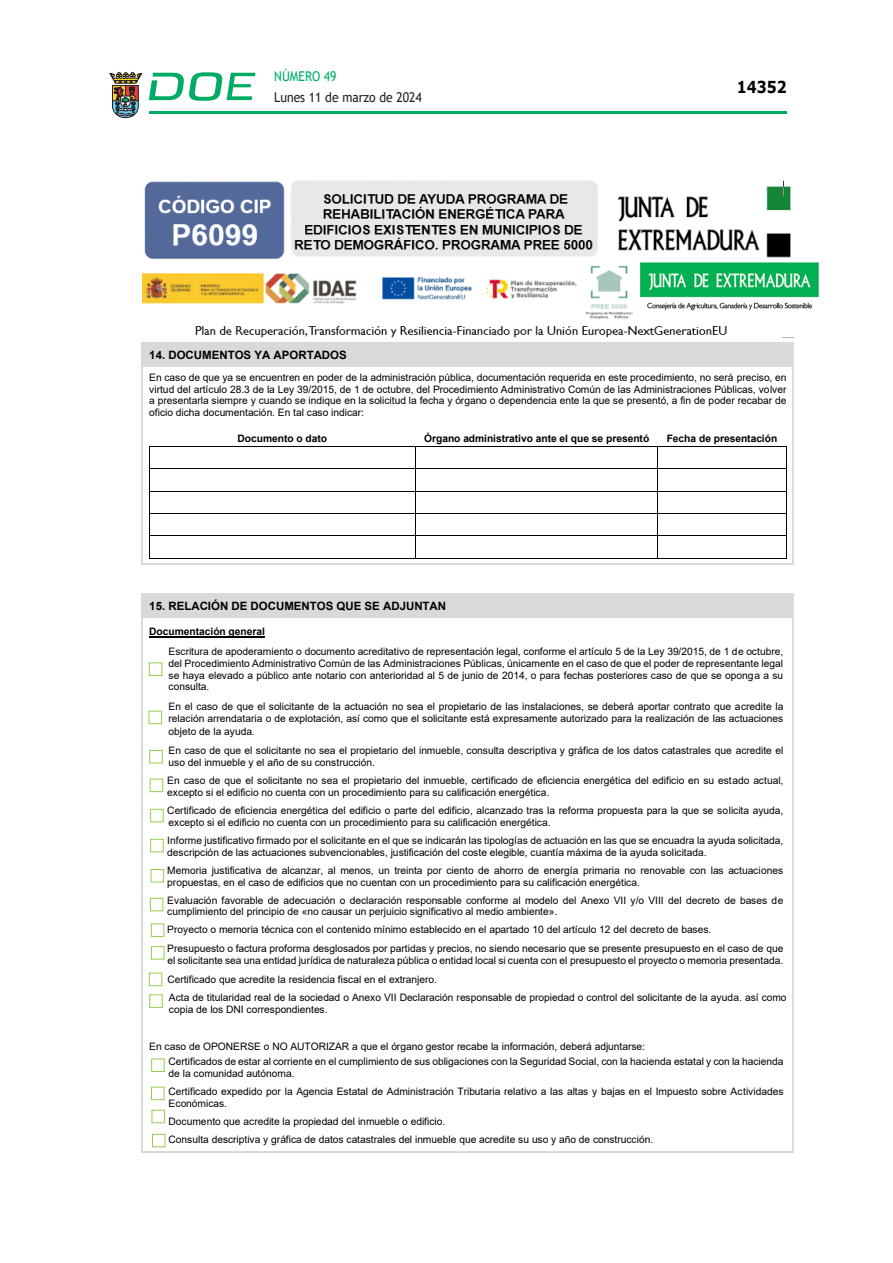
<style>
.page{position:relative;width:893px;height:1263px;background:#fff}
.page>*{position:absolute;margin:0;border:0;box-sizing:border-box;transform-origin:0 0}
.t1{font:700 16.5px "Verdana";color:#000;scale:.85 1}
.t2{font:13.5px "Trebuchet MS";color:#231f20;scale:.9 1}
.t3{font:13.5px "Trebuchet MS";color:#00ab67;scale:.9 1}
.t4{font:700 11.55px "Arial";color:#000}
.t5{font:10.2px/11.9px "Arial";letter-spacing:-.005em;color:#000}
.t6{font:700 10.2px "Arial";color:#000}
.s1{font-weight:700}
</style>
<div class="page">
<hr style="left:149px;top:111px;width:638px;height:3px;background:#00ab66">
<svg style="left:109px;top:72px;width:33px;height:46px"></svg>
<svg style="left:149px;top:72px;width:106px;height:29px"></svg>
<img style="left:142px;top:180px;width:651px;height:158px">
<img style="left:639px;top:261px;width:180px;height:53px">
<div style="left:143px;top:344px;width:650px;height:21px;background:#d9d9d9"></div>
<hr style="left:143px;top:342px;width:650px;height:2px;background:#d9d9d9">
<hr style="left:150px;top:446px;width:265px;height:1px;background:#000">
<hr style="left:416px;top:446px;width:242px;height:1px;background:#000">
<hr style="left:659px;top:446px;width:127px;height:1px;background:#000">
<hr style="left:150px;top:468px;width:265px;height:1px;background:#000">
<hr style="left:416px;top:468px;width:242px;height:1px;background:#000">
<hr style="left:658px;top:468px;width:128px;height:1px;background:#000">
<hr style="left:150px;top:491px;width:265px;height:1px;background:#000">
<hr style="left:416px;top:491px;width:242px;height:1px;background:#000">
<hr style="left:658px;top:491px;width:128px;height:1px;background:#000">
<hr style="left:150px;top:513px;width:265px;height:1px;background:#000">
<hr style="left:416px;top:513px;width:242px;height:1px;background:#000">
<hr style="left:658px;top:513px;width:128px;height:1px;background:#000">
<hr style="left:150px;top:536px;width:265px;height:1px;background:#000">
<hr style="left:416px;top:536px;width:242px;height:1px;background:#000">
<hr style="left:658px;top:536px;width:128px;height:1px;background:#000">
<svg style="left:149px;top:446px;width:2px;height:113px"></svg>
<hr style="left:150px;top:558px;width:265px;height:1px;background:#000">
<svg style="left:415px;top:446px;width:2px;height:113px"></svg>
<hr style="left:416px;top:558px;width:242px;height:1px;background:#000">
<hr style="left:658px;top:558px;width:128px;height:1px;background:#000">
<svg style="left:786px;top:446px;width:1px;height:113px"></svg>
<svg style="left:142px;top:342px;width:1px;height:25px"></svg>
<hr style="left:143px;top:365px;width:650px;height:2px;background:#d9d9d9">
<svg style="left:793px;top:342px;width:1px;height:25px"></svg>
<hr style="left:142px;top:367px;width:1px;height:196px;background:#d9d9d9">
<hr style="left:143px;top:563px;width:650px;height:1px;background:#d9d9d9">
<hr style="left:793px;top:367px;width:1px;height:196px;background:#d9d9d9">
<div style="left:143px;top:595px;width:650px;height:22px;background:#d9d9d9"></div>
<hr style="left:143px;top:594px;width:650px;height:1px;background:#d9d9d9">
<hr style="left:149px;top:636px;width:116px;height:1px;background:#000">
<svg style="left:142px;top:594px;width:1px;height:24px"></svg>
<hr style="left:143px;top:617px;width:650px;height:1px;background:#d9d9d9">
<svg style="left:793px;top:594px;width:1px;height:24px"></svg>
<hr style="left:142px;top:618px;width:1px;height:534px;background:#d9d9d9">
<hr style="left:143px;top:1152px;width:650px;height:1px;background:#d9d9d9">
<hr style="left:793px;top:618px;width:1px;height:534px;background:#d9d9d9">
<div style="left:149px;top:662px;width:13px;height:14px;border:1px solid #92d050"></div>
<div style="left:149px;top:711px;width:13px;height:13px;border:1px solid #92d050"></div>
<div style="left:149px;top:750px;width:14px;height:13px;border:1px solid #92d050"></div>
<div style="left:150px;top:778px;width:13px;height:14px;border:1px solid #92d050"></div>
<div style="left:150px;top:809px;width:14px;height:13px;border:1px solid #92d050"></div>
<div style="left:150px;top:839px;width:14px;height:13px;border:1px solid #92d050"></div>
<div style="left:151px;top:869px;width:13px;height:13px;border:1px solid #92d050"></div>
<div style="left:150px;top:898px;width:13px;height:13px;border:1px solid #92d050"></div>
<div style="left:151px;top:923px;width:13px;height:14px;border:1px solid #92d050"></div>
<div style="left:151px;top:946px;width:13px;height:14px;border:1px solid #92d050"></div>
<div style="left:151px;top:1058px;width:14px;height:14px;border:1px solid #92d050"></div>
<div style="left:151px;top:1087px;width:14px;height:13px;border:1px solid #92d050"></div>
<div style="left:151px;top:1110px;width:14px;height:13px;border:1px solid #92d050"></div>
<div style="left:152px;top:1134px;width:13px;height:13px;border:1px solid #92d050"></div>
<div style="left:149px;top:973px;width:13px;height:13px;border:1px solid #92d050"></div>
<div style="left:149px;top:994px;width:14px;height:14px;border:1px solid #92d050"></div>
<h2 class="t3" style="left:274px;top:67px;width:71px">NÚMERO 49</h2>
<h2 class="t2" style="left:274px;top:88px;width:166px">Lunes 11 de marzo de 2024</h2>
<h1 class="t1" style="left:737px;top:75px;width:60px">14352</h1>
<p class="t4" style="left:149px;top:346px;width:199px">14. DOCUMENTOS YA APORTADOS</p>
<p class="t5" style="left:149px;top:371px;width:639px;text-align:justify">En caso de que ya se encuentren en poder de la administración pública, documentación requerida en este procedimiento, no será preciso, en virtud del artículo 28.3 de la Ley 39/2015, de 1 de octubre, del Procedimiento Administrativo Común de las Administraciones Públicas, volver a presentarla siempre y cuando se indique en la solicitud la fecha y órgano o dependencia ente la que se presentó, a fin de poder recabar de oficio dicha documentación. En tal caso indicar:</p>
<p class="t6" style="left:238px;top:431px;width:91px">Documento o dato</p>
<p class="t6" style="left:424px;top:431px;width:227px">Órgano administrativo ante el que se presentó</p>
<p class="t6" style="left:667px;top:431px;width:112px">Fecha de presentación</p>
<p class="t4" style="left:149px;top:598px;width:298px">15. RELACIÓN DE DOCUMENTOS QUE SE ADJUNTAN</p>
<p class="t5" style="left:169px;top:622px;width:616px;line-height:20px;text-indent:-19px"><span class="s1">Documentación general<br></span>Escritura de apoderamiento o documento acreditativo de representación legal, conforme el artículo 5 de la Ley 39/2015, de 1 de octubre,</p>
<p class="t5" style="left:169px;top:657px;width:616px;text-align:justify">del Procedimiento Administrativo Común de las Administraciones Públicas, únicamente en el caso de que el poder de representante legal se haya elevado a público ante notario con anterioridad al 5 de junio de 2014, o para fechas posteriores caso de que se oponga a su consulta.</p>
<p class="t5" style="left:169px;top:700px;width:616px;line-height:12.3px;text-align:justify">En el caso de que el solicitante de la actuación no sea el propietario de las instalaciones, se deberá aportar contrato que acredite la relación arrendataria o de explotación, así como que el solicitante está expresamente autorizado para la realización de las actuaciones objeto de la ayuda.</p>
<p class="t5" style="left:169px;top:745px;width:616px">En caso de que el solicitante no sea el propietario del inmueble, consulta descriptiva y gráfica de los datos catastrales que acredite el uso del inmueble y el año de su construcción.</p>
<p class="t5" style="left:167px;top:775px;width:618px">En caso de que el solicitante no sea el propietario del inmueble, certificado de eficiencia energética del edificio en su estado actual, excepto si el edificio no cuenta con un procedimiento para su calificación energética.</p>
<p class="t5" style="left:167px;top:804px;width:617px">Certificado de eficiencia energética del edificio o parte del edificio, alcanzado tras la reforma propuesta para la que se solicita ayuda, excepto si el edificio no cuenta con un procedimiento para su calificación energética.</p>
<p class="t5" style="left:167px;top:834px;width:617px">Informe justificativo firmado por el solicitante en el que se indicarán las tipologías de actuación en las que se encuadra la ayuda solicitada, descripción de las actuaciones subvencionables, justificación del coste elegible, cuantía máxima de la ayuda solicitada.</p>
<p class="t5" style="left:167px;top:864px;width:618px">Memoria justificativa de alcanzar, al menos, un treinta por ciento de ahorro de energía primaria no renovable con las actuaciones propuestas, en el caso de edificios que no cuentan con un procedimiento para su calificación energética.</p>
<p class="t5" style="left:167px;top:894px;width:618px">Evaluación favorable de adecuación o declaración responsable conforme al modelo del Anexo VII y/o VIII del decreto de bases de cumplimiento del principio de «no causar un perjuicio significativo al medio ambiente».</p>
<p class="t5" style="left:167px;top:921px;width:617px;line-height:18.1px">Proyecto o memoria técnica con el contenido mínimo establecido en el apartado 10 del artículo 12 del decreto de bases.<br>Presupuesto o factura proforma desglosados por partidas y precios, no siendo necesario que se presente presupuesto en el caso de que</p>
<p class="t5" style="left:167px;top:951px;width:621px;line-height:18.8px">el solicitante sea una entidad jurídica de naturaleza pública o entidad local si cuenta con el presupuesto el proyecto o memoria presentada.<br>Certificado que acredite la residencia fiscal en el extranjero.<br>Acta de titularidad real de la sociedad o Anexo VII Declaración responsable de propiedad o control del solicitante de la ayuda. así como</p>
<p class="t5" style="left:169px;top:1003px;width:160px">copia de los DNI correspondientes.</p>
<p class="t5" style="left:169px;top:1038px;width:616px;line-height:15.5px;text-indent:-19px">En caso de OPONERSE o NO AUTORIZAR a que el órgano gestor recabe la información, deberá adjuntarse:<br>Certificados de estar al corriente en el cumplimiento de sus obligaciones con la Seguridad Social, con la hacienda estatal y con la hacienda</p>
<p class="t5" style="left:169px;top:1064px;width:616px;line-height:18px">de la comunidad autónoma.<br>Certificado expedido por la Agencia Estatal de Administración Tributaria relativo a las altas y bajas en el Impuesto sobre Actividades</p>
<p class="t5" style="left:169px;top:1094px;width:486px;line-height:18.1px">Económicas.<br>Documento que acredite la propiedad del inmueble o edificio.<br>Consulta descriptiva y gráfica de datos catastrales del inmueble que acredite su uso y año de construcción.</p>
</div>
